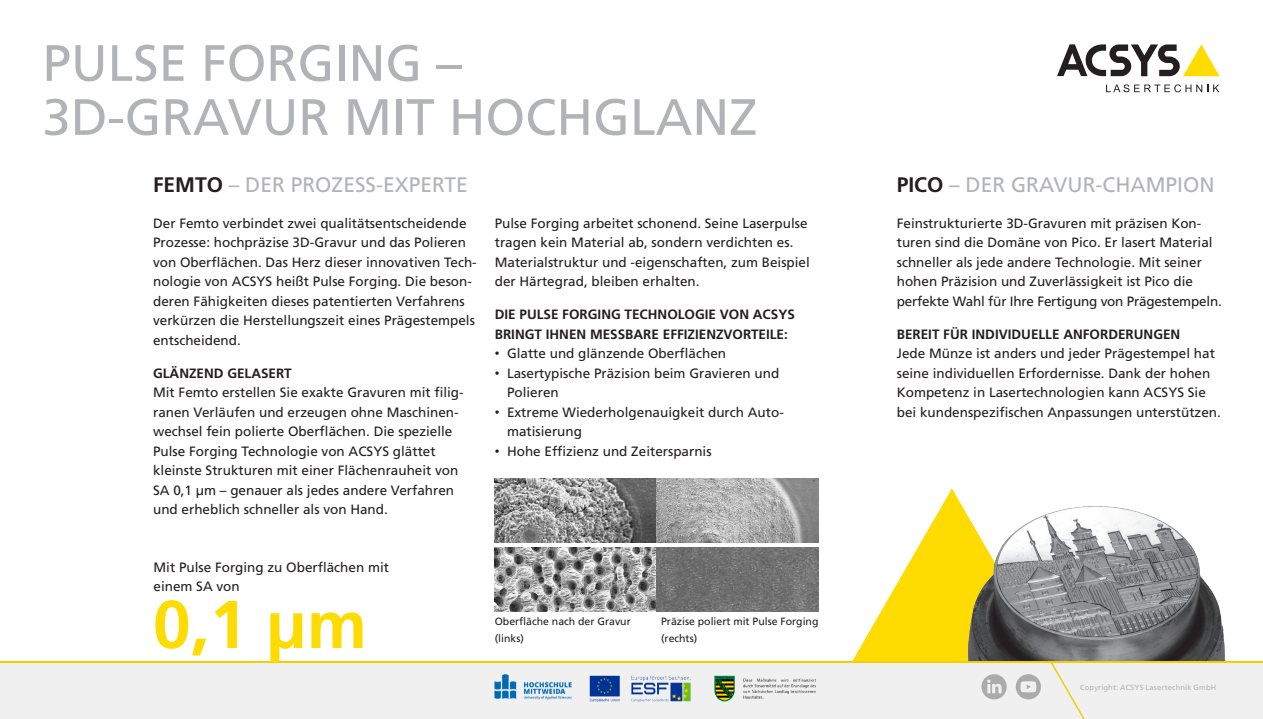
<style>
.page{position:relative;width:1263px;height:719px;background:#fff}
.page>*{position:absolute;margin:0;border:0;box-sizing:border-box;transform-origin:0 0}
.t1{font:700 67.5px "Frutiger LT Std";color:#ffdc01}
.t2{font:51px/54px "Frutiger LT Std";color:#b2b3b7}
.t3{font:21px "Frutiger LT Std";color:#b2b3b7}
.t4{font:13.5px/19.5px "Frutiger LT Std";color:#231f20}
.t5{font:700 13.5px/19.5px "Frutiger LT Std";color:#231f20}
.t6{font:10.5px/16.5px "Frutiger LT Std";color:#231f20}
.t7{font:7.5px "Frutiger LT Std";letter-spacing:.02em;color:#b2b3b7}
.s1{font-weight:700;color:#231f20}
.s2{font-family:"Arial"}
</style>
<div class="page">
<hr style="left:0;top:660px;width:1263px;height:2px;background:#ffdc01">
<div style="left:0;top:662px;width:1263px;height:57px;background:#f0f0f0"></div>
<svg style="left:1057px;top:44px;width:162px;height:32px"></svg>
<svg style="left:1106px;top:84px;width:113px;height:8px"></svg>
<img style="left:1085px;top:506px;width:140px;height:154px">
<img style="left:495px;top:674px;width:321px;height:28px">
<img style="left:495px;top:479px;width:162px;height:63px">
<img style="left:495px;top:547px;width:162px;height:64px">
<svg style="left:657px;top:479px;width:161px;height:63px;background:#aaa"></svg>
<svg style="left:657px;top:547px;width:161px;height:64px;background:#717171"></svg>
<svg style="left:852px;top:488px;width:233px;height:231px"></svg>
<h2 class="t2" style="left:43px;top:36px;width:716px">PULSE FORGING –<br>3D-GRAVUR MIT HOCHGLANZ</h2>
<h3 class="t3" style="left:153px;top:173px;width:316px"><span class="s1">FEMTO</span> – DER PROZESS-EXPERTE</h3>
<h3 class="t3" style="left:897px;top:173px;width:319px"><span class="s1">PICO</span> – DER GRAVUR-CHAMPION</h3>
<p class="t4" style="left:153px;top:213px;width:325px">Der Femto verbindet zwei qualitätsentscheidende Prozesse: hochpräzise 3D-Gravur und das Polieren von Oberflächen. Das Herz dieser innovativen Tech&shy;nologie von ACSYS heißt Pulse Forging. Die beson&shy;deren Fähigkeiten dieses patentierten Verfahrens verkürzen die Herstellungszeit eines Prägestempels entscheidend.</p>
<p class="t5" style="left:153px;top:363px;width:140px">GLÄNZEND GELASERT</p>
<p class="t4" style="left:153px;top:383px;width:312px">Mit Femto erstellen Sie exakte Gravuren mit filig&shy;ranen Verläufen und erzeugen ohne Maschinen&shy;wechsel fein polierte Oberflächen. Die spezielle Pulse Forging Technologie von ACSYS glättet kleinste Strukturen mit einer Flächenrauheit von SA 0,1 μm – genauer als jedes andere Verfahren und erheblich schneller als von Hand.</p>
<p class="t4" style="left:495px;top:213px;width:317px">Pulse Forging arbeitet schonend. Seine Laserpulse tragen kein Material ab, sondern verdichten es.<br>Materialstruktur und -eigenschaften, zum Beispiel der Härtegrad, bleiben erhalten.</p>
<p class="t5" style="left:495px;top:305px;width:302px">DIE PULSE FORGING TECHNOLOGIE VON ACSYS<br>BRINGT IHNEN MESSBARE EFFIZIENZVORTEILE:</p>
<p class="t4" style="left:495px;top:344px;width:233px"><span class="s2">•</span> Glatte und glänzende Oberflächen</p>
<p class="t4" style="left:507px;top:363px;width:274px;text-indent:-12px"><span class="s2">•</span> Lasertypische Präzision beim Gravieren und<br>Polieren</p>
<p class="t4" style="left:507px;top:402px;width:278px;text-indent:-12px"><span class="s2">•</span> Extreme Wiederholgenauigkeit durch Auto&shy;matisierung</p>
<p class="t4" style="left:495px;top:441px;width:218px"><span class="s2">•</span> Hohe Effizienz und Zeitersparnis</p>
<p class="t4" style="left:153px;top:557px;width:237px">Mit Pulse Forging zu Oberflächen mit einem SA von</p>
<h1 class="t1" style="left:153px;top:585px;width:215px">0,1 µm</h1>
<p class="t6" style="left:495px;top:613px;width:137px">Oberfläche nach der Gravur (links)</p>
<p class="t6" style="left:661px;top:613px;width:159px">Präzise poliert mit Pulse Forging (rechts)</p>
<p class="t4" style="left:897px;top:213px;width:326px">Feinstrukturierte 3D-Gravuren mit präzisen Kon&shy;turen sind die Domäne von Pico. Er lasert Material schneller als jede andere Technologie. Mit seiner hohen Präzision und Zuverlässigkeit ist Pico die perfekte Wahl für Ihre Fertigung von Prägestempeln.</p>
<p class="t5" style="left:897px;top:324px;width:285px">BEREIT FÜR INDIVIDUELLE ANFORDERUNGEN</p>
<p class="t4" style="left:897px;top:344px;width:326px">Jede Münze ist anders und jeder Prägestempel hat seine individuellen Erfordernisse. Dank der hohen Kompetenz in Lasertechnologien kann ACSYS Sie bei kundenspezifischen Anpassungen unterstützen.</p>
<p class="t7" style="left:1080px;top:682px;width:138px">Copyright: ACSYS Lasertechnik GmbH</p>
</div>
